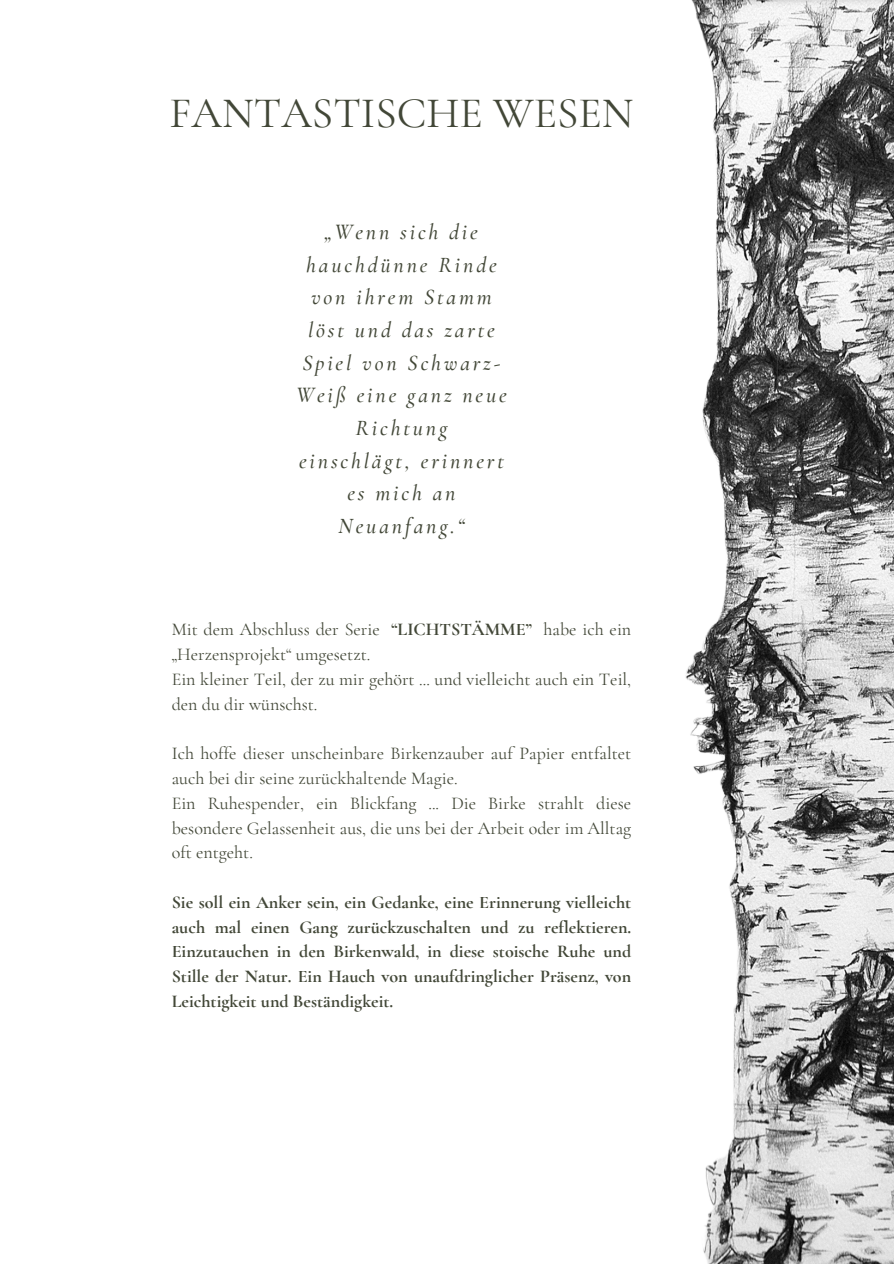
<style>
.page{position:relative;width:894px;height:1264px;background:#fff}
.page>*{position:absolute;margin:0;border:0;box-sizing:border-box;transform-origin:0 0}
.t1{font:43.5px "Cormorant Garamond";color:#424737}
.t2{font:italic 500 22.05px/32.7px "Cormorant Garamond";letter-spacing:.13em;color:#424737;text-align:center}
.t3{font:18px/24.8px "Cormorant Garamond";color:#424737}
.t4{font:700 18px/24.8px "Cormorant Garamond";color:#424737;text-align:justify}
.s1{font-weight:700}
</style>
<div class="page">
<img style="left:685px;top:0;width:208px;height:1263px">
<h1 class="t1" style="left:169px;top:87px;width:465px">FANTASTISCHE WESEN</h1>
<h3 class="t2" style="left:296px;top:216px;width:212px">„Wenn sich die hauchdünne Rinde von ihrem Stamm löst und das zarte<br>Spiel von Schwarz-<br>Weiß eine ganz neue<br>Richtung<br>einschlägt, erinnert es mich an<br>Neuanfang.“</h3>
<h2 class="t3" style="left:172px;top:617px;width:461px">Mit dem Abschluss der Serie <span class="s1">“LICHTSTÄMME”</span> habe ich ein „Herzensprojekt“ umgesetzt.</h2>
<p class="t3" style="left:172px;top:667px;width:461px">Ein kleiner Teil, der zu mir gehört ... und vielleicht auch ein Teil, den du dir wünschst.</p>
<p class="t3" style="left:172px;top:741px;width:461px">Ich hoffe dieser unscheinbare Birkenzauber auf Papier entfaltet auch bei dir seine zurückhaltende Magie.</p>
<p class="t3" style="left:172px;top:790px;width:461px;text-align:justify">Ein Ruhespender, ein Blickfang ... Die Birke strahlt diese besondere Gelassenheit aus, die uns bei der Arbeit oder im Alltag oft entgeht.</p>
<p class="t4" style="left:172px;top:889px;width:461px">Sie soll ein Anker sein, ein Gedanke, eine Erinnerung vielleicht auch mal einen Gang zurückzuschalten und zu reflektieren.<br>Einzutauchen in den Birkenwald, in diese stoische Ruhe und Stille der Natur. Ein Hauch von unaufdringlicher Präsenz, von Leichtigkeit und Beständigkeit.</p>
</div>
